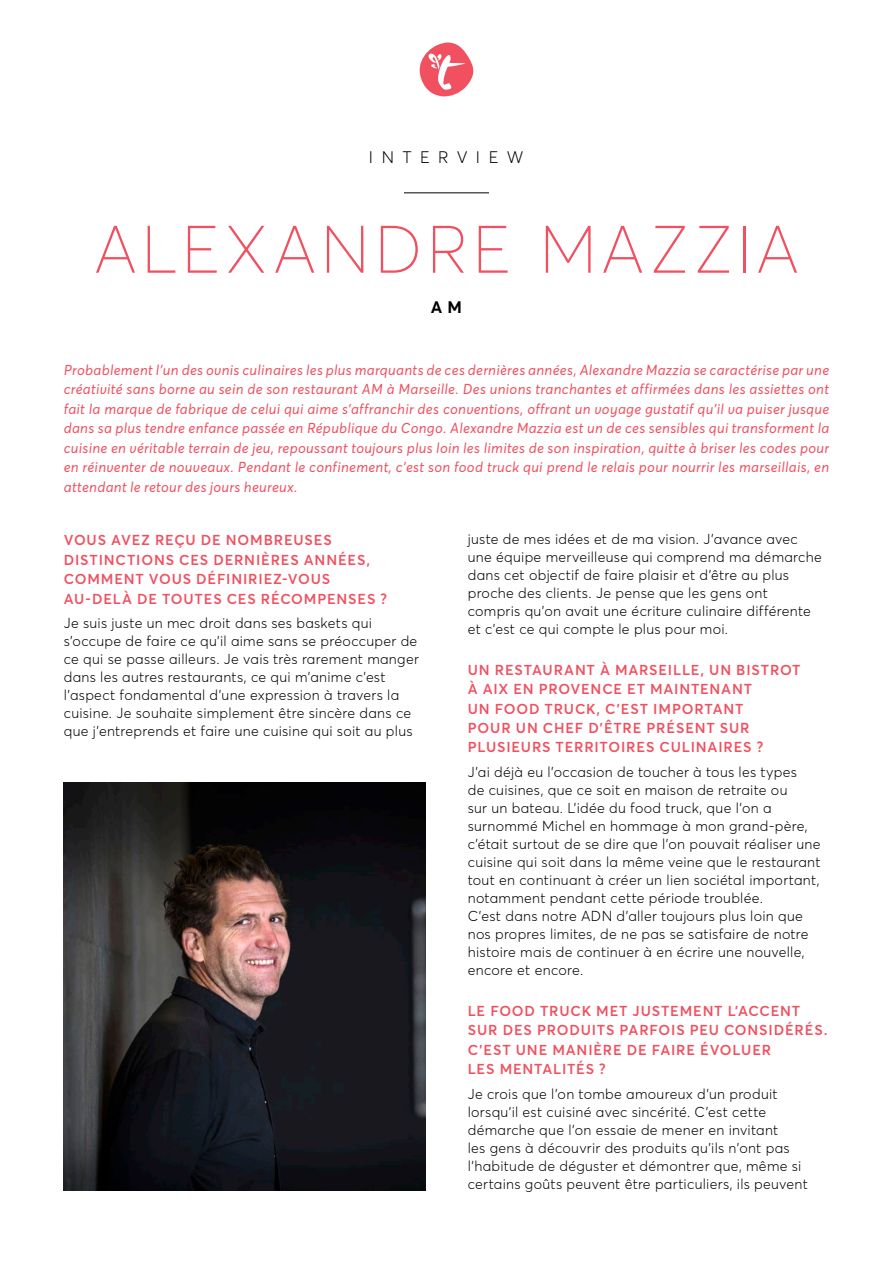
<style>
.page{position:relative;width:893px;height:1263px;background:#fff}
.page>*{position:absolute;margin:0;border:0;box-sizing:border-box;transform-origin:0 0}
.t1{font:100 66px "Averta";letter-spacing:.08em;color:#f0505f}
.t2{font:300 16.5px "Averta";letter-spacing:.51em;color:#000}
.t3{font:700 16.5px "Averta";color:#000}
.t4{font:300 14.25px/18px "Averta";letter-spacing:.02em;color:#000}
.t5{font:italic 14.25px/19.5px "Averta";letter-spacing:.02em;color:#f0505f;text-align:justify}
.t6{font:600 14.25px/19.5px "Averta";letter-spacing:.055em;color:#f0505f}
</style>
<div class="page">
<hr style="left:404px;top:192px;width:85px;height:1px;background:#000">
<svg style="left:419px;top:42px;width:54px;height:55px"></svg>
<img style="left:64px;top:782px;width:361px;height:409px">
<p class="t2" style="left:369px;top:147px;width:156px">INTERVIEW</p>
<h1 class="t1" style="left:94px;top:209px;width:706px">ALEXANDRE MAZZIA</h1>
<p class="t3" style="left:431px;top:296px;width:33px">A M</p>
<p class="t5" style="left:64px;top:361px;width:767px">Probablement l’un des ovnis culinaires les plus marquants de ces dernières années, Alexandre Mazzia se caractérise par une créativité sans borne au sein de son restaurant AM à Marseille. Des unions tranchantes et affirmées dans les assiettes ont fait la marque de fabrique de celui qui aime s’affranchir des conventions, offrant un voyage gustatif qu’il va puiser jusque dans sa plus tendre enfance passée en République du Congo. Alexandre Mazzia est un de ces sensibles qui transforment la cuisine en véritable terrain de jeu, repoussant toujours plus loin les limites de son inspiration, quitte à briser les codes pour en réinventer de nouveaux. Pendant le confinement, c’est son food truck qui prend le relais pour nourrir les marseillais, en attendant le retour des jours heureux.</p>
<p class="t6" style="left:64px;top:530px;width:325px">VOUS AVEZ REÇU DE NOMBREUSES<br>DISTINCTIONS CES DERNIÈRES ANNÉES,<br>COMMENT VOUS DÉFINIRIEZ-VOUS<br>AU-DELÀ DE TOUTES CES RÉCOMPENSES ?</p>
<p class="t4" style="left:64px;top:614px;width:357px">Je suis juste un mec droit dans ses baskets qui s’occupe de faire ce qu’il aime sans se préoccuper de ce qui se passe ailleurs. Je vais très rarement manger dans les autres restaurants, ce qui m’anime c’est l’aspect fondamental d’une expression à travers la cuisine. Je souhaite simplement être sincère dans ce que j’entreprends et faire une cuisine qui soit au plus</p>
<p class="t4" style="left:468px;top:530px;width:356px">juste de mes idées et de ma vision. J’avance avec une équipe merveilleuse qui comprend ma démarche dans cet objectif de faire plaisir et d’être au plus proche des clients. Je pense que les gens ont compris qu’on avait une écriture culinaire différente et c’est ce qui compte le plus pour moi.</p>
<p class="t6" style="left:468px;top:659px;width:334px">UN RESTAURANT À MARSEILLE, UN BISTROT À AIX EN PROVENCE ET MAINTENANT<br>UN FOOD TRUCK, C’EST IMPORTANT<br>POUR UN CHEF D’ÊTRE PRÉSENT SUR PLUSIEURS TERRITOIRES CULINAIRES ?</p>
<p class="t4" style="left:468px;top:763px;width:354px">J’ai déjà eu l’occasion de toucher à tous les types<br>de cuisines, que ce soit en maison de retraite ou<br>sur un bateau. L’idée du food truck, que l’on a surnommé Michel en hommage à mon grand-père, c’était surtout de se dire que l’on pouvait réaliser une cuisine qui soit dans la même veine que le restaurant tout en continuant à créer un lien sociétal important, notamment pendant cette période troublée.<br>C’est dans notre ADN d’aller toujours plus loin que nos propres limites, de ne pas se satisfaire de notre histoire mais de continuer à en écrire une nouvelle, encore et encore.</p>
<p class="t6" style="left:468px;top:1001px;width:361px">LE FOOD TRUCK MET JUSTEMENT L’ACCENT<br>SUR DES PRODUITS PARFOIS PEU CONSIDÉRÉS.<br>C’EST UNE MANIÈRE DE FAIRE ÉVOLUER<br>LES MENTALITÉS ?</p>
<p class="t4" style="left:468px;top:1084px;width:342px">Je crois que l’on tombe amoureux d’un produit lorsqu’il est cuisiné avec sincérité. C’est cette démarche que l’on essaie de mener en invitant<br>les gens à découvrir des produits qu’ils n’ont pas l’habitude de déguster et démontrer que, même si certains goûts peuvent être particuliers, ils peuvent</p>
</div>
